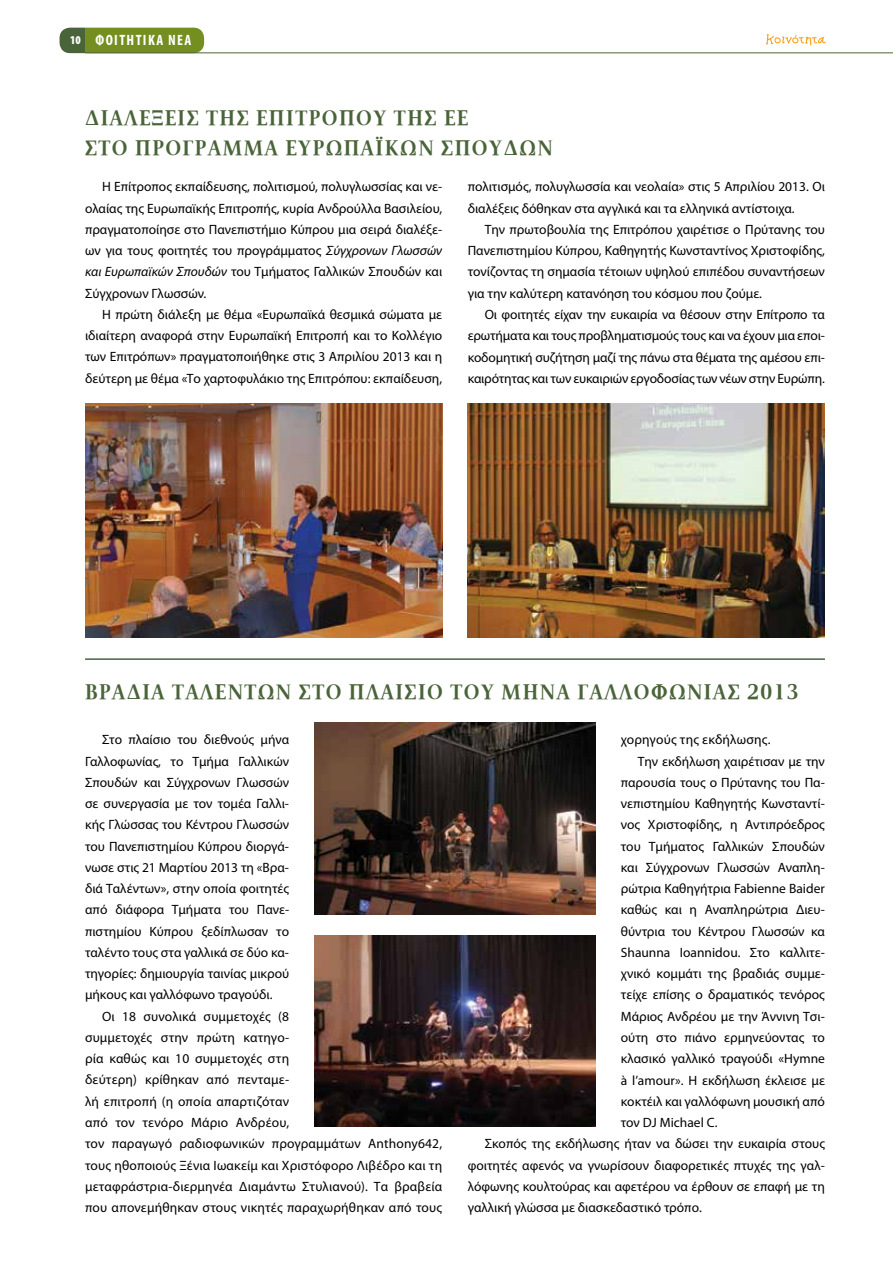
<style>
.page{position:relative;width:893px;height:1263px;background:#fff}
.page>*{position:absolute;margin:0;border:0;box-sizing:border-box;transform-origin:0 0}
.t1{font:700 21px "PF Document";letter-spacing:.07em;color:#4a643a}
.t2{font:700 condensed 15px "Myriad Pro";letter-spacing:.09em;color:#fff}
.t3{font:13.5px/21.3px "Myriad Pro";color:#000;text-align:justify}
.s1{font-weight:900;font-size:12px}
.s2{font-style:italic}
</style>
<div class="page">
<img style="left:468px;top:404px;width:357px;height:234px">
<img style="left:85px;top:404px;width:357px;height:234px">
<hr style="left:85px;top:658px;width:740px;height:2px;background:#4a643a">
<img style="left:315px;top:935px;width:280px;height:192px">
<img style="left:315px;top:723px;width:280px;height:191px">
<hr style="left:85px;top:53px;width:808px;height:1px;background:#4a643a">
<svg style="left:60px;top:28px;width:144px;height:25px;background:#6e8828"></svg>
<svg style="left:766px;top:34px;width:60px;height:11px"></svg>
<p class="t2" style="left:70px;top:31px;width:123px"><span class="s1">10</span> ΦΟΙΤΗΤΙΚΑ ΝΕΑ</p>
<h1 class="t1" style="left:85px;top:106px;width:29px">Διαλέξεις</h1>
<h1 class="t1" style="left:206px;top:106px;width:79px">της Επιτρόπου</h1>
<h1 class="t1" style="left:394px;top:106px;width:75px">της ΕΕ</h1>
<h1 class="t1" style="left:85px;top:136px;width:15px">στο</h1>
<h1 class="t1" style="left:135px;top:136px;width:17px">πρόγραμμα</h1>
<h1 class="t1" style="left:285px;top:136px;width:29px">Ευρωπαϊκών</h1>
<h1 class="t1" style="left:441px;top:136px;width:31px">Σπουδών</h1>
<p class="t3" style="left:85px;top:176px;width:359px;text-indent:17px">Η Επίτροπος εκπαίδευσης, πολιτισμού, πολυγλωσσίας και νε&shy;ολαίας της Ευρωπαϊκής Επιτροπής, κυρία Ανδρούλλα Βασιλείου, πραγματοποίησε στο Πανεπιστήμιο Κύπρου μια σειρά διαλέξε&shy;ων για τους φοιτητές του προγράμματος <span class="s2">Σύγχρονων Γλωσσών και Ευρωπαϊκών Σπουδών</span> του Τμήματος Γαλλικών Σπουδών και Σύγχρονων Γλωσσών.</p>
<p class="t3" style="left:85px;top:304px;width:359px;text-indent:17px">Η πρώτη διάλεξη με θέμα «Ευρωπαϊκά θεσμικά σώματα με ιδιαίτερη αναφορά στην Ευρωπαϊκή Επιτροπή και το Κολλέγιο των Επιτρόπων» πραγματοποιήθηκε στις 3 Απριλίου 2013 και η δεύτερη με θέμα «Το χαρτοφυλάκιο της Επιτρόπου: εκπαίδευση,</p>
<p class="t3" style="left:468px;top:176px;width:359px">πολιτισμός, πολυγλωσσία και νεολαία» στις 5 Απριλίου 2013. Οι διαλέξεις δόθηκαν στα αγγλικά και τα ελληνικά αντίστοιχα.</p>
<p class="t3" style="left:468px;top:219px;width:359px;text-indent:17px">Την πρωτοβουλία της Επιτρόπου χαιρέτισε ο Πρύτανης του Πανεπιστημίου Κύπρου, Καθηγητής Κωνσταντίνος Χριστοφίδης, τονίζοντας τη σημασία τέτοιων υψηλού επιπέδου συναντήσεων για την καλύτερη κατανόηση του κόσμου που ζούμε.</p>
<p class="t3" style="left:468px;top:304px;width:359px;text-indent:17px">Οι φοιτητές είχαν την ευκαιρία να θέσουν στην Επίτροπο τα ερωτήματα και τους προβληματισμούς τους και να έχουν μια εποι&shy;κοδομητική συζήτηση μαζί της πάνω στα θέματα της αμέσου επι&shy;καιρότητας και των ευκαιριών εργοδοσίας των νέων στην Ευρώπη.</p>
<h1 class="t1" style="left:85px;top:680px;width:229px">ΒΡΑΔΙΑ ΤΑΛΕΝΤΩΝ στο</h1>
<h1 class="t1" style="left:349px;top:680px;width:15px">πλαίσιο</h1>
<h1 class="t1" style="left:450px;top:680px;width:16px">του</h1>
<h1 class="t1" style="left:502px;top:680px;width:19px">μήνα</h1>
<h1 class="t1" style="left:577px;top:680px;width:29px">Γαλλο</h1>
<h1 class="t1" style="left:651px;top:680px;width:33px">φωνίας</h1>
<h1 class="t1" style="left:747px;top:680px;width:53px">2013</h1>
<p class="t3" style="left:85px;top:729px;width:206px;text-indent:17px">Στο πλαίσιο του διεθνούς μήνα Γαλλοφωνίας, το Τμήμα Γαλλικών Σπουδών και Σύγχρονων Γλωσσών σε συνεργασία με τον τομέα Γαλλι&shy;κής Γλώσσας του Κέντρου Γλωσσών του Πανεπιστημίου Κύπρου διοργά&shy;νωσε στις 21 Μαρτίου 2013 τη «Βρα&shy;διά Ταλέντων», στην οποία φοιτητές από διάφορα Τμήματα του Πανε&shy;πιστημίου Κύπρου ξεδίπλωσαν το ταλέντο τους στα γαλλικά σε δύο κα&shy;τηγορίες: δημιουργία ταινίας μικρού μήκους και γαλλόφωνο τραγούδι.</p>
<p class="t3" style="left:85px;top:1005px;width:359px;text-align:left;text-indent:17px">Οι 18 συνολικά συμμετοχές (8<br>συμμετοχές στην πρώτη κατηγο-<br>ρία καθώς και 10 συμμετοχές στη<br>δεύτερη) κρίθηκαν από πενταμε-<br>λή επιτροπή (η οποία απαρτιζόταν<br>από τον τενόρο Μάριο Ανδρέου,<br>τον παραγωγό ραδιοφωνικών προγραμμάτων Anthony642, τους ηθοποιούς Ξένια Ιωακείμ και Χριστόφορο Λιβέδρο και τη μεταφράστρια-διερμηνέα Διαμάντω Στυλιανού). Τα βραβεία που απονεμήθηκαν στους νικητές παραχωρήθηκαν από τους</p>
<p class="t3" style="left:621px;top:729px;width:151px">χορηγούς της εκδήλωσης.</p>
<p class="t3" style="left:638px;top:750px;width:189px">Την εκδήλωση χαιρέτισαν με την</p>
<p class="t3" style="left:621px;top:771px;width:206px">παρουσία τους ο Πρύτανης του Πα-</p>
<p class="t3" style="left:621px;top:793px;width:206px">νεπιστημίου Καθηγητής Κωνσταντί-</p>
<p class="t3" style="left:621px;top:814px;width:206px">νος Χριστοφίδης, η Αντιπρόεδρος</p>
<p class="t3" style="left:621px;top:835px;width:206px">του Τμήματος Γαλλικών Σπουδών</p>
<p class="t3" style="left:621px;top:856px;width:206px">και Σύγχρονων Γλωσσών Αναπλη-</p>
<p class="t3" style="left:621px;top:878px;width:206px">ρώτρια Καθηγήτρια Fabienne Baider</p>
<p class="t3" style="left:621px;top:899px;width:206px">καθώς και η Αναπληρώτρια Διευ-</p>
<p class="t3" style="left:621px;top:920px;width:206px">θύντρια του Κέντρου Γλωσσών κα</p>
<p class="t3" style="left:621px;top:941px;width:206px">Shaunna Ioannidou. Στο καλλιτε-</p>
<p class="t3" style="left:621px;top:963px;width:206px">χνικό κομμάτι της βραδιάς συμμε-</p>
<p class="t3" style="left:621px;top:984px;width:206px">τείχε επίσης ο δραματικός τενόρος</p>
<p class="t3" style="left:621px;top:1005px;width:206px">Μάριος Ανδρέου με την Άννινη Τσι-</p>
<p class="t3" style="left:621px;top:1026px;width:206px">ούτη στο πιάνο ερμηνεύοντας το</p>
<p class="t3" style="left:621px;top:1048px;width:206px">κλασικό γαλλικό τραγούδι «Hymne</p>
<p class="t3" style="left:621px;top:1069px;width:206px">à l’amour». Η εκδήλωση έκλεισε με</p>
<p class="t3" style="left:621px;top:1090px;width:206px">κοκτέιλ και γαλλόφωνη μουσική από</p>
<p class="t3" style="left:621px;top:1112px;width:98px">τον DJ Michael C.</p>
<p class="t3" style="left:485px;top:1133px;width:342px">Σκοπός της εκδήλωσης ήταν να δώσει την ευκαιρία στους</p>
<p class="t3" style="left:468px;top:1154px;width:359px">φοιτητές αφενός να γνωρίσουν διαφορετικές πτυχές της γαλ-</p>
<p class="t3" style="left:468px;top:1175px;width:359px">λόφωνης κουλτούρας και αφετέρου να έρθουν σε επαφή με τη</p>
<p class="t3" style="left:468px;top:1197px;width:236px">γαλλική γλώσσα με διασκεδαστικό τρόπο.</p>
</div>
